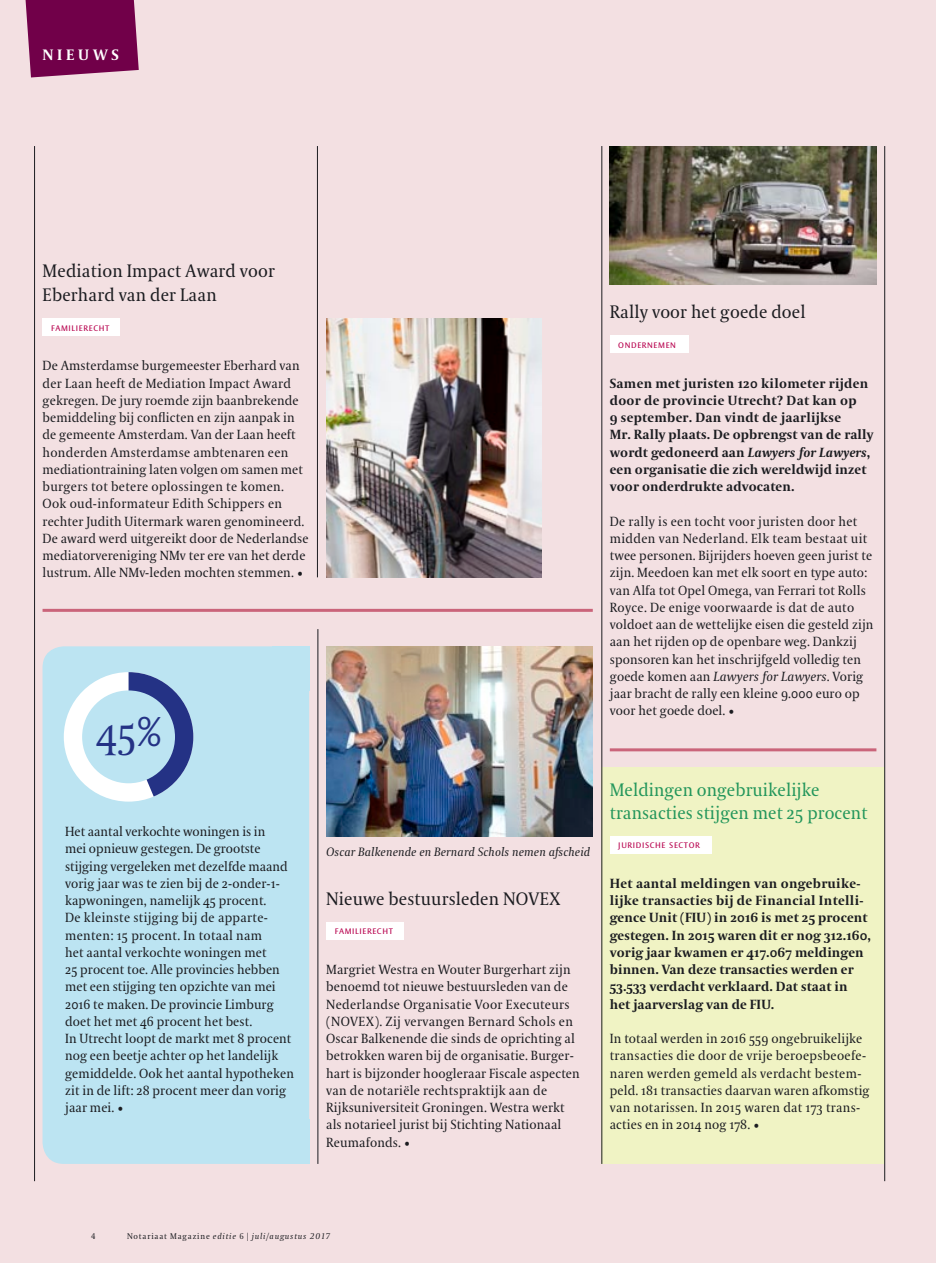
<style>
.page{position:relative;width:936px;height:1263px;background:#fff}
.page>*{position:absolute;margin:0;border:0;box-sizing:border-box;transform-origin:0 0}
.t1{font:41.25px "VPRO Coranto";color:#243285}
.t2{font:18px/23.2px "VPRO Coranto";letter-spacing:.01em;color:#1b1c20}
.t3{font:18px/23.2px "VPRO Coranto";letter-spacing:.005em;color:#23965b}
.t4{font:700 15px "VPRO Coranto";letter-spacing:.25em;color:#fff}
.t5{font:13.2px/17.2px "VPRO Coranto";letter-spacing:.01em;color:#1b1c20}
.t6{font:700 13.2px/17.2px "VPRO Coranto";letter-spacing:.01em;color:#1b1c20}
.t7{font:italic 12px "VPRO Coranto";letter-spacing:.01em;color:#1b1c20}
.t8{font:italic 8.25px "VPRO Coranto";letter-spacing:.1em;color:#1b1c20}
.t9{font:8.25px "VPRO Coranto Cn";color:#1b1c20}
.t10{font:7.8px "VPRO Vesta";letter-spacing:.08em;color:#b90852}
.s1{font-style:italic}
.s2{font-style:normal}
.s3{font-family:"VPRO Coranto Cn";font-style:normal}
</style>
<div class="page">
<div style="left:0;top:0;width:935px;height:1263px;background:#f3e0e2"></div>
<svg style="left:26px;top:0;width:113px;height:77px;background:#7b1255"></svg>
<hr style="left:34px;top:146px;width:1px;height:1035px;background:#1b1c20">
<hr style="left:43px;top:609px;width:549px;height:3px;background:#ca647a">
<hr style="left:317px;top:146px;width:1px;height:431px;background:#1b1c20">
<hr style="left:317px;top:629px;width:1px;height:535px;background:#1b1c20">
<div style="left:43px;top:646px;width:266px;height:518px;background:#bce4f2;border-radius:21px"></div>
<div style="left:272px;top:1119px;width:37px;height:45px;background:#bce4f2"></div>
<div style="left:272px;top:646px;width:37px;height:45px;background:#bce4f2"></div>
<div style="left:64px;top:672px;width:129px;height:130px;background:#fff;border-radius:50%"></div>
<svg style="left:128px;top:672px;width:65px;height:130px"></svg>
<div style="left:82px;top:690px;width:93px;height:93px;background:#bce4f2;border-radius:50%"></div>
<div style="left:601px;top:767px;width:283px;height:397px;background:#f0f3c4"></div>
<div style="left:609px;top:836px;width:102px;height:17px;background:#fff"></div>
<hr style="left:601px;top:146px;width:1px;height:1018px;background:#1b1c20">
<div style="left:609px;top:336px;width:79px;height:17px;background:#fff"></div>
<div style="left:326px;top:922px;width:77px;height:18px;background:#fff"></div>
<img style="left:326px;top:646px;width:266px;height:190px">
<div style="left:43px;top:319px;width:77px;height:17px;background:#fff"></div>
<img style="left:326px;top:319px;width:215px;height:258px">
<hr style="left:884px;top:146px;width:1px;height:1035px;background:#1b1c20">
<img style="left:609px;top:146px;width:267px;height:138px">
<hr style="left:609px;top:748px;width:267px;height:3px;background:#ca647a">
<p class="t4" style="left:43px;top:45px;width:78px">NIEUWS</p>
<h2 class="t2" style="left:43px;top:260px;width:234px">Mediation Impact Award voor<br>Eberhard van der Laan</h2>
<p class="t10" style="left:51px;top:324px;width:60px">FAMILIERECHT</p>
<p class="t5" style="left:43px;top:357px;width:267px">De Amsterdamse burgemeester Eberhard van der Laan heeft de Mediation Impact Award gekregen. De jury roemde zijn baanbrekende bemiddeling bij conflicten en zijn aanpak in de gemeente Amsterdam. Van der Laan heeft honderden Amsterdamse ambtenaren een mediationtraining laten volgen om samen met burgers tot betere oplossingen te komen.<br>Ook oud-informateur Edith Schippers en rechter Judith Uitermark waren genomineerd.<br>De award werd uitgereikt door de Nederlandse mediatorvereniging NMv ter ere van het derde lustrum. Alle NMv-leden mochten stemmen. •</p>
<h1 class="t1" style="left:96px;top:708px;width:67px">45%</h1>
<p class="t5" style="left:65px;top:823px;width:230px">Het aantal verkochte woningen is in<br>mei opnieuw gestegen. De grootste stijging vergeleken met dezelfde maand vorig jaar was te zien bij de 2-onder-1- kapwoningen, namelijk 45 procent.<br>De kleinste stijging bij de apparte&shy;menten: 15 procent. In totaal nam<br>het aantal verkochte woningen met<br>25 procent toe. Alle provincies hebben met een stijging ten opzichte van mei 2016 te maken. De provincie Limburg doet het met 46 procent het best.<br>In Utrecht loopt de markt met 8 procent nog een beetje achter op het landelijk gemiddelde. Ook het aantal hypotheken zit in de lift: 28 procent meer dan vorig jaar mei. •</p>
<p class="t7" style="left:326px;top:844px;width:265px">Oscar Balkenende en Bernard Schols nemen afscheid</p>
<h2 class="t2" style="left:326px;top:887px;width:236px">Nieuwe bestuursleden NOVEX</h2>
<p class="t10" style="left:334px;top:928px;width:60px">FAMILIERECHT</p>
<p class="t5" style="left:326px;top:961px;width:255px">Margriet Westra en Wouter Burgerhart zijn benoemd tot nieuwe bestuursleden van de Nederlandse Organisatie Voor Executeurs (NOVEX). Zij vervangen Bernard Schols en Oscar Balkenende die sinds de oprichting al betrokken waren bij de organisatie. Burger&shy;hart is bijzonder hoogleraar Fiscale aspecten van de notariële rechtspraktijk aan de Rijksuniversiteit Groningen. Westra werkt als notarieel jurist bij Stichting Nationaal Reumafonds. •</p>
<h2 class="t2" style="left:609px;top:301px;width:197px">Rally voor het goede doel</h2>
<p class="t10" style="left:618px;top:342px;width:59px">ONDERNEMEN</p>
<p class="t6" style="left:609px;top:374px;width:265px">Samen met juristen 120 kilometer rijden door de provincie Utrecht? Dat kan op<br>9 september. Dan vindt de jaarlijkse<br>Mr. Rally plaats. De opbrengst van de rally wordt gedoneerd aan <span class="s1">Lawyers for Lawyers</span>, een organisatie die zich wereldwijd inzet voor onderdrukte advocaten.</p>
<p class="t5" style="left:609px;top:512px;width:265px">De rally is een tocht voor juristen door het midden van Nederland. Elk team bestaat uit twee personen. Bijrijders hoeven geen jurist te zijn. Meedoen kan met elk soort en type auto: van Alfa tot Opel Omega, van Ferrari tot Rolls Royce. De enige voorwaarde is dat de auto voldoet aan de wettelijke eisen die gesteld zijn aan het rijden op de openbare weg. Dankzij sponsoren kan het inschrijfgeld volledig ten goede komen aan <span class="s1">Lawyers for Lawyers</span>. Vorig jaar bracht de rally een kleine 9.000 euro op voor het goede doel. •</p>
<h2 class="t3" style="left:609px;top:778px;width:259px">Meldingen ongebruikelijke transacties stijgen met 25 procent</h2>
<p class="t10" style="left:618px;top:842px;width:83px">JURIDISCHE SECTOR</p>
<p class="t6" style="left:609px;top:874px;width:262px">Het aantal meldingen van ongebruike&shy;lijke transacties bij de Financial Intelli&shy;gence Unit (FIU) in 2016 is met 25 procent gestegen. In 2015 waren dit er nog 312.160, vorig jaar kwamen er 417.067 meldingen binnen. Van deze transacties werden er 53.533 verdacht verklaard. Dat staat in het jaarverslag van de FIU.</p>
<p class="t5" style="left:609px;top:1030px;width:261px">In totaal werden in 2016 559 ongebruikelijke transacties die door de vrije beroepsbeoefe&shy;naren werden gemeld als verdacht bestem&shy;peld. 181 transacties daarvan waren afkomstig van notarissen. In 2015 waren dat 173 trans&shy;acties en in 2014 nog 178. •</p>
<p class="t9" style="left:91px;top:1231px;width:6px">4</p>
<p class="t8" style="left:127px;top:1231px;width:204px"><span class="s2">Notariaat Magazine</span> editie <span class="s3">6 |</span> juli/augustus 2017</p>
</div>
